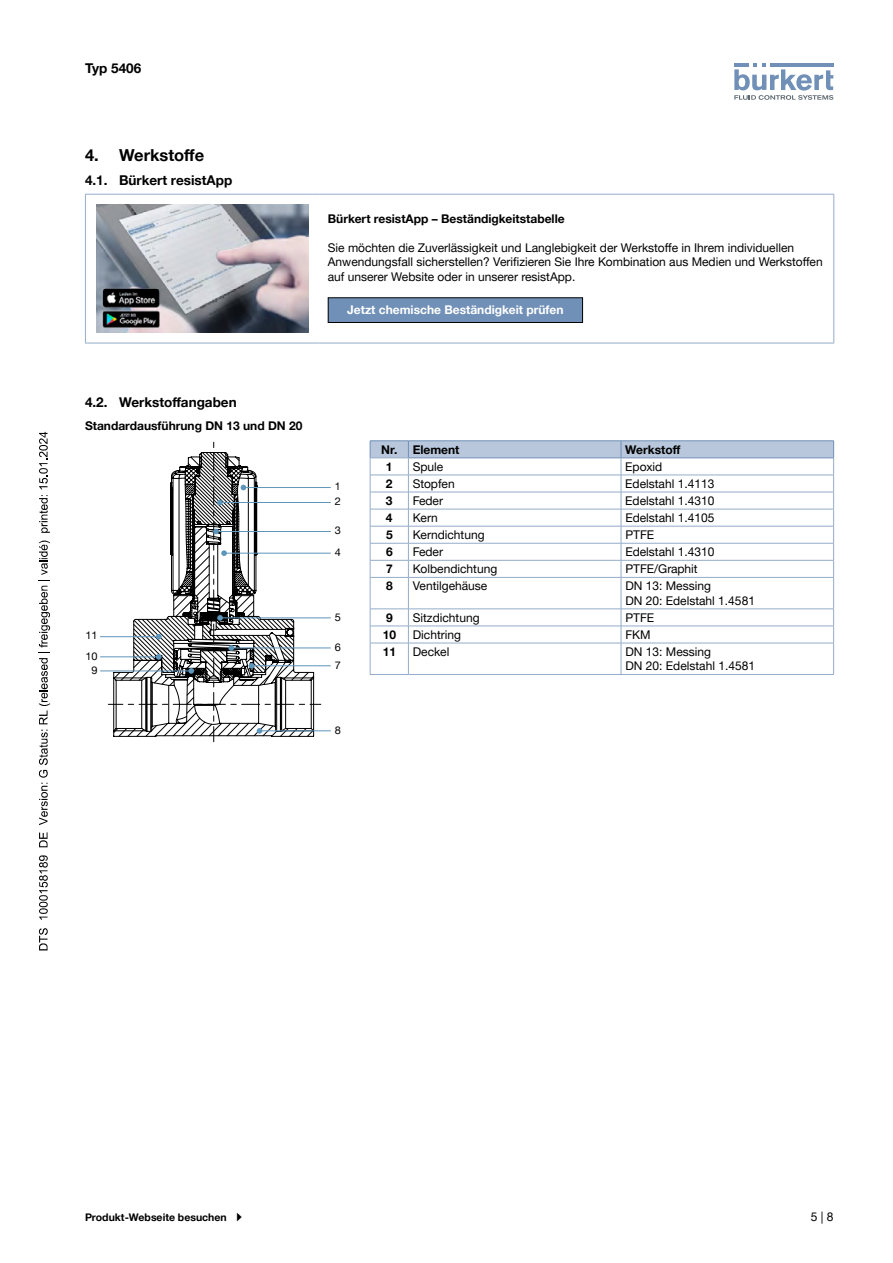
<style>
.page{position:relative;width:893px;height:1263px;background:#fff}
.page>*{position:absolute;margin:0;border:0;box-sizing:border-box;transform-origin:0 0}
.t1{font:700 16.5px "Helvetica Neue LTW1 G";color:#000}
.t2{font:700 13.5px "Helvetica Neue LTW1 G";color:#000}
.t3{font:12px/14.4px "Helvetica Neue LTW1 G";color:#000}
.t4{font:700 12px "Helvetica Neue LTW1 G";color:#000}
.t5{font:700 12px "Helvetica Neue LTW1 G";color:#fff}
.t6{font:700 10.5px "Helvetica Neue LTW1 G";color:#000}
.t7{font:10.5px/17.9px "Helvetica Neue LTW1 G";color:#000;scale:1.05 1}
.t8{font:10.5px "Helvetica Neue LTW1 G";color:#000}
</style>
<div class="page">
<svg style="left:734px;top:63px;width:99px;height:37px"></svg>
<hr style="left:85px;top:194px;width:234px;height:1px;background:#94acc9">
<hr style="left:85px;top:195px;width:1px;height:148px;background:#94acc9">
<hr style="left:319px;top:194px;width:515px;height:1px;background:#94acc9">
<hr style="left:833px;top:195px;width:1px;height:148px;background:#94acc9">
<hr style="left:85px;top:343px;width:234px;height:1px;background:#94acc9">
<hr style="left:319px;top:343px;width:515px;height:1px;background:#94acc9">
<img style="left:96px;top:205px;width:213px;height:127px">
<div style="left:328px;top:298px;width:255px;height:24px;background:#7090b7"></div>
<div style="left:328px;top:297px;width:255px;height:26px;border:1px solid #000"></div>
<hr style="left:243px;top:487px;width:88px;height:1px;background:#5e95bb">
<hr style="left:224px;top:553px;width:107px;height:1px;background:#5e95bb">
<hr style="left:216px;top:531px;width:115px;height:1px;background:#5e95bb">
<hr style="left:220px;top:502px;width:111px;height:1px;background:#5e95bb">
<hr style="left:220px;top:617px;width:111px;height:1px;background:#5e95bb">
<hr style="left:231px;top:647px;width:100px;height:1px;background:#5e95bb">
<hr style="left:251px;top:665px;width:80px;height:1px;background:#5e95bb">
<hr style="left:100px;top:670px;width:91px;height:1px;background:#5e95bb">
<hr style="left:100px;top:656px;width:59px;height:1px;background:#5e95bb">
<hr style="left:100px;top:636px;width:59px;height:1px;background:#5e95bb">
<hr style="left:259px;top:730px;width:72px;height:1px;background:#5e95bb">
<svg style="left:108px;top:441px;width:213px;height:301px"></svg>
<hr style="left:370px;top:440px;width:38px;height:1px;background:#7090b7">
<hr style="left:408px;top:440px;width:213px;height:1px;background:#7090b7">
<hr style="left:621px;top:440px;width:213px;height:1px;background:#7090b7">
<hr style="left:370px;top:577px;width:38px;height:1px;background:#94acc9">
<hr style="left:370px;top:578px;width:1px;height:31px;background:#94acc9">
<hr style="left:408px;top:578px;width:1px;height:31px;background:#94acc9">
<hr style="left:370px;top:609px;width:38px;height:1px;background:#94acc9">
<hr style="left:370px;top:626px;width:38px;height:1px;background:#94acc9">
<svg style="left:370px;top:609px;width:1px;height:34px"></svg>
<svg style="left:408px;top:610px;width:1px;height:33px"></svg>
<hr style="left:370px;top:643px;width:38px;height:1px;background:#94acc9">
<hr style="left:370px;top:643px;width:1px;height:31px;background:#94acc9">
<hr style="left:408px;top:643px;width:1px;height:31px;background:#94acc9">
<hr style="left:370px;top:674px;width:38px;height:1px;background:#94acc9">
<hr style="left:621px;top:578px;width:1px;height:31px;background:#94acc9">
<svg style="left:621px;top:610px;width:1px;height:33px"></svg>
<hr style="left:621px;top:643px;width:1px;height:31px;background:#94acc9">
<svg style="left:370px;top:441px;width:464px;height:136px"></svg>
<hr style="left:408px;top:577px;width:213px;height:1px;background:#94acc9">
<hr style="left:621px;top:577px;width:213px;height:1px;background:#94acc9">
<hr style="left:833px;top:578px;width:1px;height:31px;background:#94acc9">
<hr style="left:408px;top:609px;width:213px;height:1px;background:#94acc9">
<hr style="left:621px;top:609px;width:213px;height:1px;background:#94acc9">
<hr style="left:408px;top:626px;width:213px;height:1px;background:#94acc9">
<hr style="left:621px;top:626px;width:213px;height:1px;background:#94acc9">
<svg style="left:833px;top:609px;width:1px;height:34px"></svg>
<hr style="left:408px;top:643px;width:213px;height:1px;background:#94acc9">
<hr style="left:621px;top:643px;width:213px;height:1px;background:#94acc9">
<hr style="left:833px;top:643px;width:1px;height:31px;background:#94acc9">
<hr style="left:408px;top:674px;width:213px;height:1px;background:#94acc9">
<hr style="left:621px;top:674px;width:213px;height:1px;background:#94acc9">
<svg style="left:39px;top:928px;width:9px;height:22px"></svg>
<svg style="left:39px;top:855px;width:9px;height:65px"></svg>
<svg style="left:39px;top:832px;width:9px;height:15px"></svg>
<svg style="left:39px;top:540px;width:11px;height:285px"></svg>
<svg style="left:39px;top:495px;width:11px;height:38px"></svg>
<svg style="left:39px;top:432px;width:9px;height:57px"></svg>
<p class="t2" style="left:85px;top:60px;width:58px">Typ 5406</p>
<h1 class="t1" style="left:85px;top:145px;width:121px">4. Werkstoffe</h1>
<p class="t2" style="left:85px;top:172px;width:149px">4.1. Bürkert resistApp</p>
<p class="t4" style="left:328px;top:211px;width:238px">Bürkert resistApp – Beständigkeitstabelle</p>
<p class="t3" style="left:328px;top:240px;width:496px">Sie möchten die Zuverlässigkeit und Langlebigkeit der Werkstoffe in Ihrem individuellen<br>Anwendungsfall sicherstellen? Verifizieren Sie Ihre Kombination aus Medien und Werkstoffen auf unserer Website oder in unserer resistApp.</p>
<p class="t5" style="left:347px;top:303px;width:218px">Jetzt chemische Beständigkeit prüfen</p>
<p class="t2" style="left:85px;top:394px;width:153px">4.2. Werkstoffangaben</p>
<p class="t4" style="left:85px;top:418px;width:219px">Standardausführung DN 13 und DN 20</p>
<p class="t7" style="left:85px;top:627px;width:13px">11</p>
<p class="t7" style="left:85px;top:647px;width:13px">10</p>
<p class="t7" style="left:92px;top:661px;width:7px">9</p>
<p class="t8" style="left:335px;top:480px;width:7px">1</p>
<p class="t7" style="left:335px;top:492px;width:7px">2</p>
<p class="t7" style="left:335px;top:521px;width:7px">3</p>
<p class="t7" style="left:335px;top:543px;width:7px">4</p>
<p class="t7" style="left:335px;top:608px;width:7px">5</p>
<p class="t7" style="left:335px;top:638px;width:7px">6<br>7</p>
<p class="t7" style="left:335px;top:721px;width:7px">8</p>
<p class="t4" style="left:381px;top:442px;width:80px">Nr. Element</p>
<p class="t4" style="left:625px;top:442px;width:57px">Werkstoff</p>
<p class="t4" style="left:386px;top:459px;width:8px">1</p>
<p class="t3" style="left:413px;top:459px;width:32px">Spule</p>
<p class="t3" style="left:625px;top:459px;width:39px">Epoxid</p>
<p class="t4" style="left:386px;top:476px;width:8px">2</p>
<p class="t3" style="left:413px;top:476px;width:44px">Stopfen</p>
<p class="t3" style="left:625px;top:476px;width:91px">Edelstahl 1.4113</p>
<p class="t4" style="left:386px;top:493px;width:8px">3</p>
<p class="t3" style="left:413px;top:493px;width:32px">Feder</p>
<p class="t3" style="left:625px;top:493px;width:91px">Edelstahl 1.4310</p>
<p class="t4" style="left:386px;top:510px;width:8px">4</p>
<p class="t3" style="left:413px;top:510px;width:26px">Kern</p>
<p class="t3" style="left:625px;top:510px;width:91px">Edelstahl 1.4105</p>
<p class="t4" style="left:386px;top:527px;width:8px">5</p>
<p class="t3" style="left:413px;top:527px;width:73px">Kerndichtung</p>
<p class="t3" style="left:625px;top:527px;width:30px">PTFE</p>
<p class="t4" style="left:386px;top:544px;width:8px">6</p>
<p class="t3" style="left:413px;top:544px;width:32px">Feder</p>
<p class="t3" style="left:625px;top:544px;width:91px">Edelstahl 1.4310</p>
<p class="t4" style="left:386px;top:561px;width:8px">7</p>
<p class="t3" style="left:413px;top:562px;width:86px">Kolbendichtung</p>
<p class="t3" style="left:625px;top:562px;width:74px">PTFE/Graphit</p>
<p class="t4" style="left:386px;top:579px;width:8px">8</p>
<p class="t3" style="left:413px;top:579px;width:76px">Ventilgehäuse</p>
<p class="t3" style="left:625px;top:579px;width:131px">DN 13: Messing<br>DN 20: Edelstahl 1.4581</p>
<p class="t4" style="left:386px;top:610px;width:8px">9</p>
<p class="t3" style="left:413px;top:610px;width:68px">Sitzdichtung</p>
<p class="t3" style="left:625px;top:610px;width:30px">PTFE</p>
<p class="t4" style="left:383px;top:627px;width:15px">10</p>
<p class="t3" style="left:413px;top:627px;width:50px">Dichtring</p>
<p class="t3" style="left:625px;top:627px;width:27px">FKM</p>
<p class="t4" style="left:383px;top:644px;width:15px">11</p>
<p class="t3" style="left:413px;top:644px;width:38px">Deckel</p>
<p class="t3" style="left:625px;top:644px;width:131px">DN 13: Messing<br>DN 20: Edelstahl 1.4581</p>
<p class="t6" style="left:85px;top:1211px;width:143px">Produkt-Webseite besuchen</p>
<p class="t3" style="left:811px;top:1209px;width:24px">5 | 8</p>
</div>
